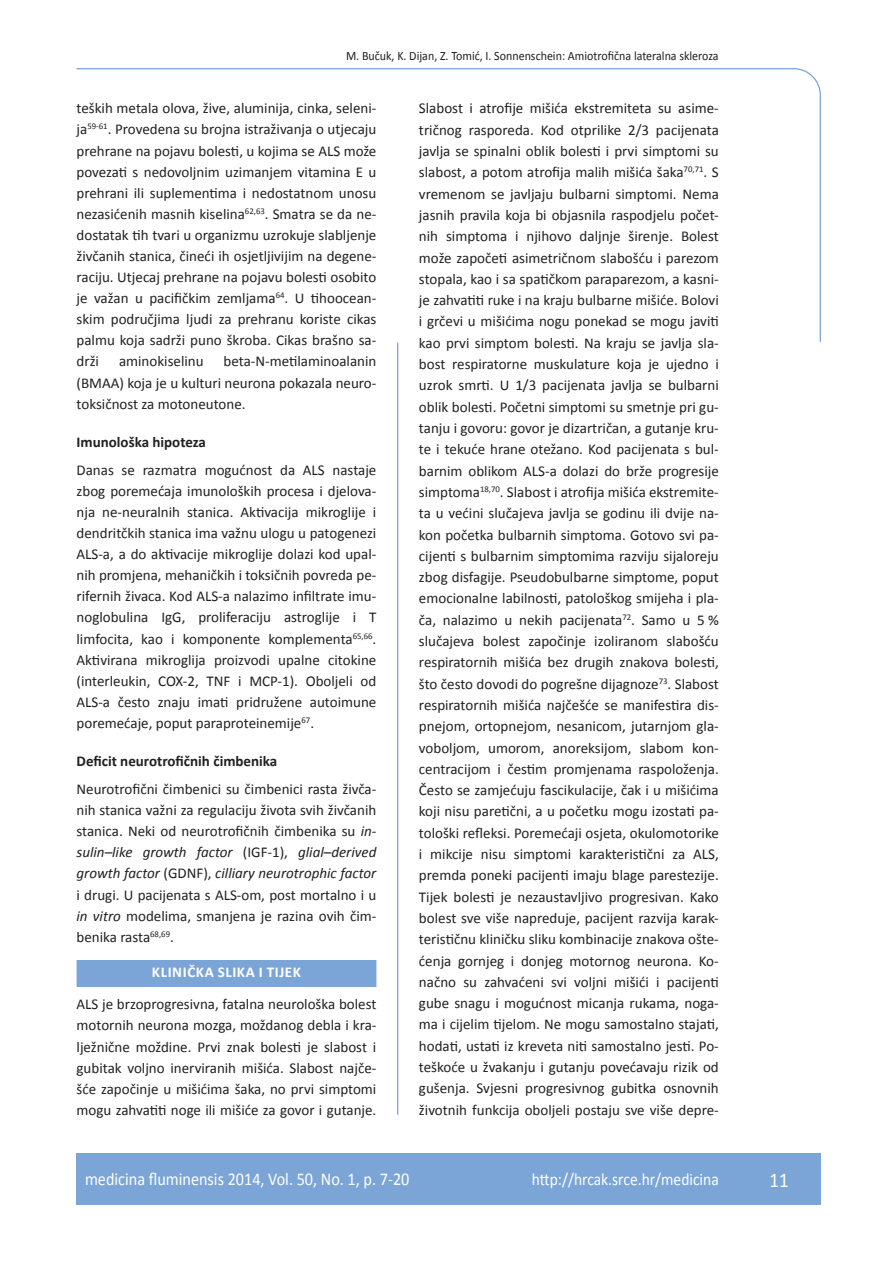
<style>
.page{position:relative;width:889px;height:1268px;background:#fff}
.page>*{position:absolute;margin:0;border:0;box-sizing:border-box;transform-origin:0 0}
.t1{font:21px "Calibri";color:#fff;scale:.9 1}
.t2{font:18px "Calibri";color:#fff;scale:.9 1}
.t3{font:17.25px "Calibri";color:#fff;scale:.9 1}
.t4{font:15px/21.3px "Calibri";color:#231f20;text-align:justify}
.t5{font:700 15px "Calibri";color:#231f20}
.t6{font:700 15px "Calibri";letter-spacing:.04em;color:#fff}
.t7{font:12.75px "Calibri";color:#231f20;scale:.94 1}
.s1{font-style:italic}
</style>
<div class="page">
<svg style="left:76px;top:68px;width:745px;height:275px"></svg>
<hr style="left:397px;top:342px;width:1px;height:772px;background:#7ca5d7">
<div style="left:77px;top:1152px;width:744px;height:51px;background:#7ca5d7"></div>
<div style="left:77px;top:959px;width:299px;height:27px;background:#7ca5d7"></div>
<p class="t7" style="left:346px;top:47px;width:398px">M. Bučuk, K. Dijan, Z. Tomić, I. Sonnenschein: Amiotrofična lateralna skleroza</p>
<p class="t4" style="left:77px;top:97px;width:301px">teških metala olova, žive, aluminija, cinka, seleni&shy;ja<sup>59-61</sup>. Provedena su brojna istraživanja o utjecaju prehrane na pojavu bolesti, u kojima se ALS može povezati s nedovoljnim uzimanjem vitamina E u prehrani ili suplementima i nedostatnom unosu nezasićenih masnih kiselina<sup>62,63</sup>. Smatra se da ne&shy;dostatak tih tvari u organizmu uzrokuje slabljenje živčanih stanica, čineći ih osjetljivijim na degene&shy;raciju. Utjecaj prehrane na pojavu bolesti osobito je važan u pacifičkim zemljama<sup>64</sup>. U tihoocean&shy;skim područjima ljudi za prehranu koriste cikas palmu koja sadrži puno škroba. Cikas brašno sa&shy;drži</p>
<p class="t4" style="left:77px;top:350px;width:301px;text-indent:147px">beta-N-metilaminoalanin (BMAA) koja je u kulturi neurona pokazala neuro&shy;toksičnost za motoneutone.</p>
<p class="t5" style="left:77px;top:432px;width:131px">Imunološka hipoteza</p>
<p class="t4" style="left:77px;top:458px;width:301px">Danas se razmatra mogućnost da ALS nastaje zbog poremećaja imunoloških procesa i djelova&shy;nja ne-neuralnih stanica. Aktivacija mikroglije i dendritčkih stanica ima važnu ulogu u patogenezi ALS-a, a do aktivacije mikroglije dolazi kod upal&shy;nih promjena, mehaničkih i toksičnih povreda pe&shy;rifernih živaca. Kod ALS-a nalazimo infiltrate imu&shy;noglobulina IgG, proliferaciju astroglije i T limfocita, kao i komponente komplementa<sup>65,66</sup>.<br>Aktivirana mikroglija proizvodi upalne citokine (interleukin, COX-2, TNF i MCP-1). Oboljeli od ALS-a često znaju imati pridružene autoimune poremećaje, poput paraproteinemije<sup>67</sup>.</p>
<p class="t5" style="left:77px;top:751px;width:202px">Deficit neurotrofičnih čimbenika</p>
<p class="t4" style="left:77px;top:777px;width:301px">Neurotrofični čimbenici su čimbenici rasta živča&shy;nih stanica važni za regulaciju života svih živčanih stanica. Neki od neurotrofičnih čimbenika su <span class="s1">in&shy;sulin–like growth factor</span> (IGF-1), <span class="s1">glial–derived growth factor</span> (GDNF), <span class="s1">cilliary neurotrophic factor </span>i drugi. U pacijenata s ALS-om, post mortalno i u <span class="s1">in vitro</span> modelima, smanjena je razina ovih čim&shy;benika rasta<sup>68,69</sup>.</p>
<p class="t6" style="left:152px;top:962px;width:151px">KLINIČKA SLIKA I TIJEK</p>
<p class="t4" style="left:77px;top:992px;width:301px">ALS je brzoprogresivna, fatalna neurološka bolest motornih neurona mozga, moždanog debla i kra&shy;lježnične moždine. Prvi znak bolesti je slabost i gubitak voljno inerviranih mišića. Slabost najče&shy;šće započinje u mišićima šaka, no prvi simptomi mogu zahvatiti noge ili mišiće za govor i gutanje.</p>
<p class="t4" style="left:119px;top:350px;width:86px">aminokiselinu</p>
<p class="t4" style="left:419px;top:97px;width:301px">Slabost i atrofije mišića ekstremiteta su asime&shy;tričnog rasporeda. Kod otprilike 2/3 pacijenata javlja se spinalni oblik bolesti i prvi simptomi su slabost, a potom atrofija malih mišića šaka<sup>70,71</sup>. S vremenom se javljaju bulbarni simptomi. Nema jasnih pravila koja bi objasnila raspodjelu počet&shy;nih simptoma i njihovo daljnje širenje. Bolest može započeti asimetričnom slabošću i parezom stopala, kao i sa spatičkom paraparezom, a kasni&shy;je zahvatiti ruke i na kraju bulbarne mišiće. Bolovi i grčevi u mišićima nogu ponekad se mogu javiti kao prvi simptom bolesti. Na kraju se javlja sla&shy;bost respiratorne muskulature koja je ujedno i uzrok smrti. U 1/3 pacijenata javlja se bulbarni oblik bolesti. Početni simptomi su smetnje pri gu&shy;tanju i govoru: govor je dizartričan, a gutanje kru&shy;te i tekuće hrane otežano. Kod pacijenata s bul&shy;barnim oblikom ALS-a dolazi do brže progresije simptoma<sup>18,70</sup>. Slabost i atrofija mišića ekstremite&shy;ta u većini slučajeva javlja se godinu ili dvije na&shy;kon početka bulbarnih simptoma. Gotovo svi pa&shy;cijenti s bulbarnim simptomima razviju sijaloreju zbog disfagije. Pseudobulbarne simptome, poput emocionalne labilnosti, patološkog smijeha i pla&shy;ča, nalazimo u nekih pacijenata<sup>72</sup>. Samo u 5 % slučajeva bolest započinje izoliranom slabošću respiratornih mišića bez drugih znakova bolesti, što često dovodi do pogrešne dijagnoze<sup>73</sup>. Slabost respiratornih mišića najčešće se manifestira dis&shy;pnejom, ortopnejom, nesanicom, jutarnjom gla&shy;voboljom, umorom, anoreksijom, slabom kon&shy;centracijom i čestim promjenama raspoloženja.<br>Često se zamjećuju fascikulacije, čak i u mišićima koji nisu paretični, a u početku mogu izostati pa&shy;tološki refleksi. Poremećaji osjeta, okulomotorike i mikcije nisu simptomi karakteristični za ALS, premda poneki pacijenti imaju blage parestezije.<br>Tijek bolesti je nezaustavljivo progresivan. Kako bolest sve više napreduje, pacijent razvija karak&shy;terističnu kliničku sliku kombinacije znakova ošte&shy;ćenja gornjeg i donjeg motornog neurona. Ko&shy;načno su zahvaćeni svi voljni mišići i pacijenti gube snagu i mogućnost micanja rukama, noga&shy;ma i cijelim tijelom. Ne mogu samostalno stajati, hodati, ustati iz kreveta niti samostalno jesti. Po&shy;teškoće u žvakanju i gutanju povećavaju rizik od gušenja. Svjesni progresivnog gubitka osnovnih životnih funkcija oboljeli postaju sve više depre-</p>
<p class="t2" style="left:85px;top:1167px;width:362px">medicina fluminensis 2014, Vol. 50, No. 1, p. 7-20</p>
<p class="t3" style="left:532px;top:1168px;width:209px">http://hrcak.srce.hr/medicina</p>
<h1 class="t1" style="left:769px;top:1166px;width:23px">11</h1>
</div>
